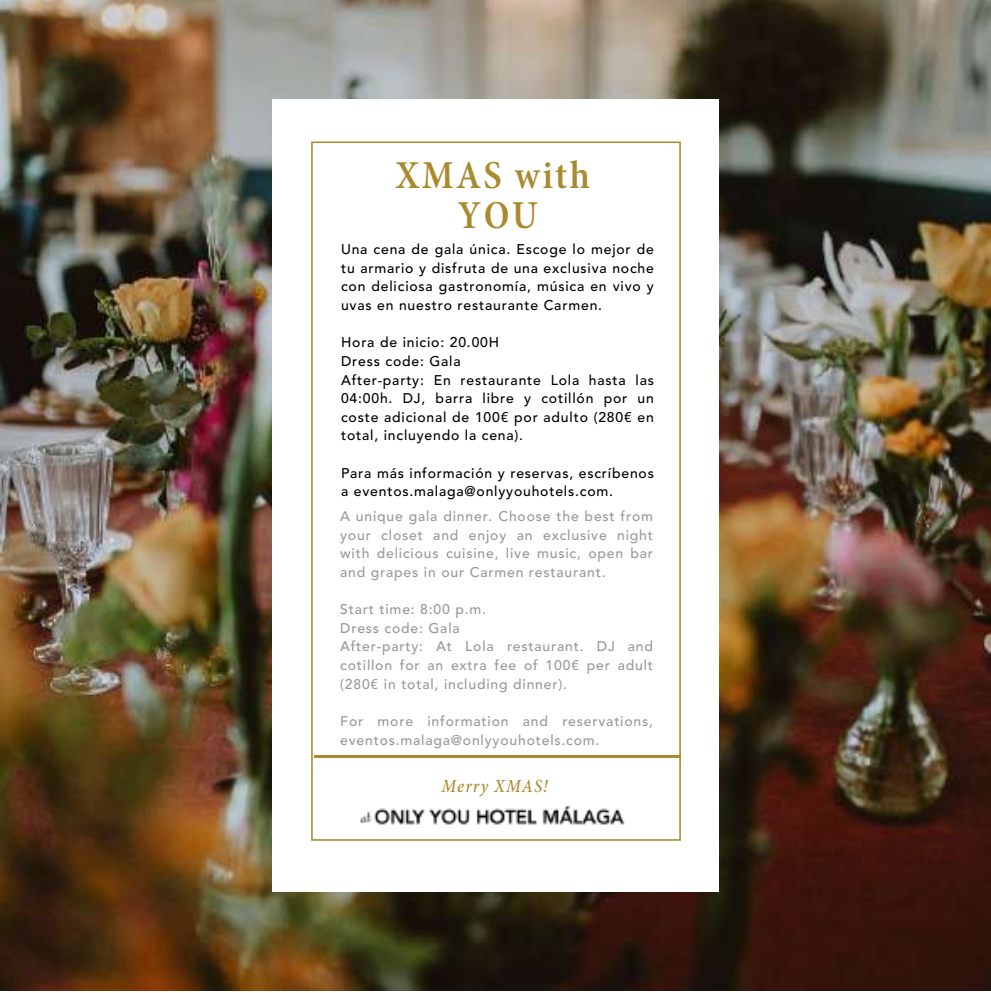
<style>
.page{position:relative;width:991px;height:993px;background:#fff}
.page>*{position:absolute;margin:0;border:0;box-sizing:border-box;transform-origin:0 0}
.t1{font:600 condensed 39.9px/39.2px "Minion Pro";letter-spacing:.06em;color:#aa8a2e;text-align:center}
.t2{font:italic 500 condensed 18.55px "Minion Pro";letter-spacing:.06em;color:#aa8a2e}
.t3{font:500 14px/18.6px "Avenir LT Std";letter-spacing:.06em;color:#000}
.t4{font:500 14px/18.6px "Avenir LT Std";letter-spacing:.06em;color:#97999b}
</style>
<div class="page">
<img style="left:0;top:0;width:990px;height:990px">
<div style="left:272px;top:99px;width:446px;height:792px;background:#fff"></div>
<svg style="left:311px;top:141px;width:369px;height:699px"></svg>
<hr style="left:313px;top:755px;width:367px;height:2px;background:#aa8a2e">
<img style="left:355px;top:800px;width:285px;height:31px">
<h1 class="t1" style="left:395px;top:159px;width:196px">XMAS with<br>YOU</h1>
<p class="t3" style="left:341px;top:241px;width:314px;text-align:justify">Una cena de gala única. Escoge lo mejor de tu armario y disfruta de una exclusiva noche con deliciosa gastronomía, música en vivo y uvas en nuestro restaurante Carmen.</p>
<p class="t3" style="left:341px;top:334px;width:314px">Hora de inicio: 20.00H<br>Dress code: Gala<br>After-party: En restaurante Lola hasta las<br>04:00h. DJ, barra libre y cotillón por un coste adicional de 100€ por adulto (280€ en total, incluyendo la cena).</p>
<p class="t3" style="left:341px;top:464px;width:314px">Para más información y reservas, escríbenos a eventos.malaga@onlyyouhotels.com.</p>
<p class="t4" style="left:340px;top:508px;width:314px;text-align:justify">A unique gala dinner. Choose the best from your closet and enjoy an exclusive night with delicious cuisine, live music, open bar and grapes in our Carmen restaurant.</p>
<p class="t4" style="left:340px;top:601px;width:314px">Start time: 8:00 p.m.<br>Dress code: Gala<br>After-party: At Lola restaurant. DJ and cotillon for an extra fee of 100€ per adult (280€ in total, including dinner).</p>
<p class="t4" style="left:340px;top:712px;width:314px">For more information and reservations, eventos.malaga@onlyyouhotels.com.</p>
<h2 class="t2" style="left:441px;top:778px;width:108px">Merry XMAS!</h2>
</div>
